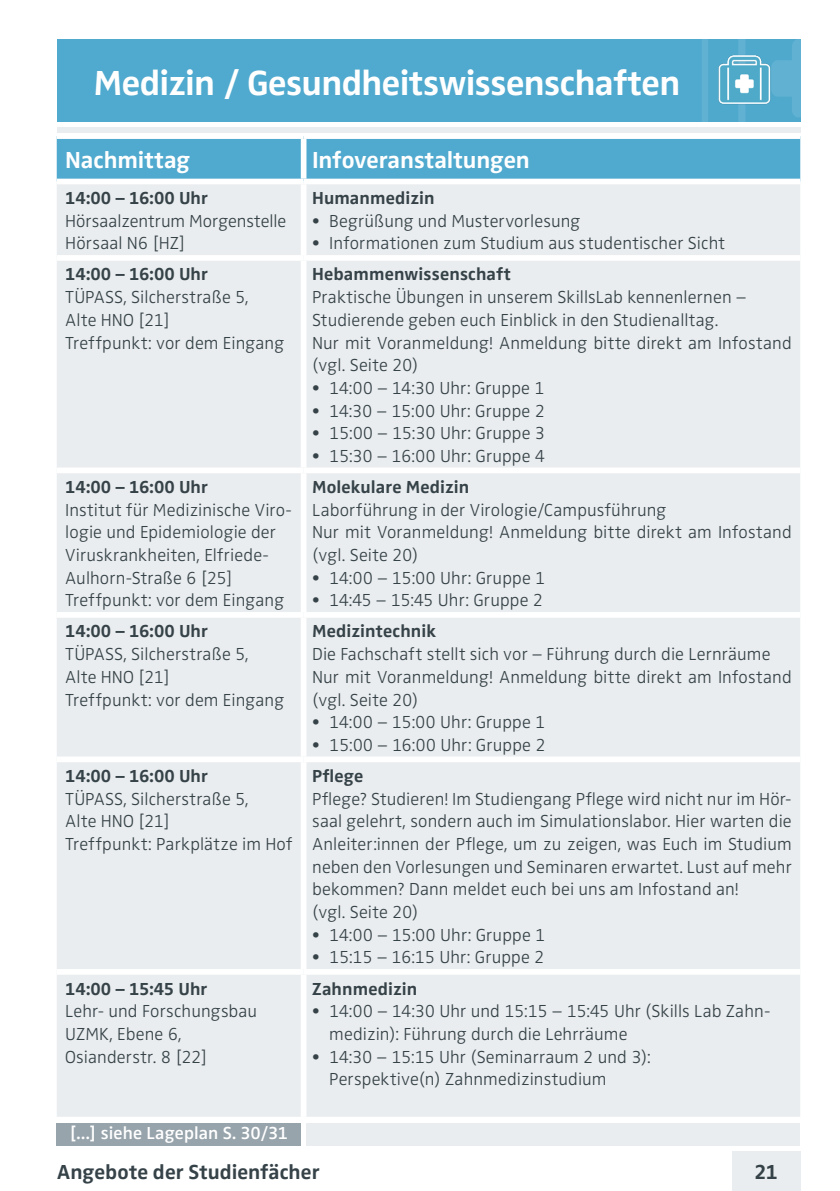
<style>
.page{position:relative;width:840px;height:1191px;background:#fff}
.page>*{position:absolute;margin:0;border:0;box-sizing:border-box;transform-origin:0 0}
.t1{font:700 36px "Zwo OT";letter-spacing:-.015em;color:#fff}
.t2{font:700 24px "Zwo OT";letter-spacing:-.005em;color:#fff}
.t3{font:700 21px "Zwo OT";color:#354248}
.t4{font:300 18px/22.6px "Zwo OT";letter-spacing:.005em;color:#354248}
.t5{font:700 18px "Zwo OT";letter-spacing:.005em;color:#354248}
.t6{font:600 18px "Zwo OT";letter-spacing:.005em;color:#fff}
</style>
<div class="page">
<div style="left:306px;top:1123px;width:493px;height:22px;background:#eaedef"></div>
<div style="left:731px;top:1151px;width:68px;height:40px;background:#eaedef"></div>
<div style="left:57px;top:1123px;width:243px;height:22px;background:#98a4ac"></div>
<div style="left:57px;top:40px;width:742px;height:82px;background:#50a9ce"></div>
<div style="left:57px;top:128px;width:742px;height:5px;background:#eaedef"></div>
<img style="left:702px;top:40px;width:97px;height:82px">
<img style="left:710px;top:51px;width:66px;height:60px">
<div style="left:57px;top:139px;width:742px;height:40px;background:#50a9ce"></div>
<div style="left:57px;top:184px;width:742px;height:932px;background:#eaedef"></div>
<div style="left:300px;top:139px;width:6px;height:40px;background:#fff"></div>
<div style="left:300px;top:184px;width:6px;height:71px;background:#fff"></div>
<div style="left:57px;top:255px;width:246px;height:6px;background:#fff"></div>
<div style="left:303px;top:255px;width:496px;height:6px;background:#fff"></div>
<div style="left:300px;top:261px;width:6px;height:206px;background:#fff"></div>
<div style="left:57px;top:467px;width:246px;height:6px;background:#fff"></div>
<div style="left:303px;top:467px;width:496px;height:6px;background:#fff"></div>
<div style="left:300px;top:473px;width:6px;height:139px;background:#fff"></div>
<div style="left:57px;top:612px;width:246px;height:5px;background:#fff"></div>
<div style="left:303px;top:612px;width:496px;height:5px;background:#fff"></div>
<div style="left:300px;top:617px;width:6px;height:139px;background:#fff"></div>
<div style="left:57px;top:756px;width:246px;height:6px;background:#fff"></div>
<div style="left:303px;top:756px;width:496px;height:6px;background:#fff"></div>
<div style="left:300px;top:762px;width:6px;height:207px;background:#fff"></div>
<div style="left:57px;top:969px;width:246px;height:5px;background:#fff"></div>
<div style="left:303px;top:969px;width:496px;height:5px;background:#fff"></div>
<div style="left:300px;top:974px;width:6px;height:142px;background:#fff"></div>
<h1 class="t1" style="left:94px;top:62px;width:588px">Medizin / Gesundheitswissenschaften</h1>
<h2 class="t2" style="left:65px;top:146px;width:126px">Nachmittag</h2>
<h2 class="t2" style="left:312px;top:146px;width:219px">Infoveranstaltungen</h2>
<p class="t5" style="left:65px;top:187px;width:144px">14:00 – 16:00 Uhr</p>
<p class="t4" style="left:65px;top:210px;width:222px">Hörsaalzentrum Morgenstelle<br>Hörsaal N6 [HZ]</p>
<p class="t5" style="left:312px;top:187px;width:124px">Humanmedizin</p>
<p class="t4" style="left:312px;top:210px;width:269px">• Begrüßung und Mustervorlesung</p>
<p class="t4" style="left:312px;top:232px;width:414px">• Informationen zum Studium aus studentischer Sicht</p>
<p class="t5" style="left:65px;top:264px;width:144px">14:00 – 16:00 Uhr</p>
<p class="t4" style="left:65px;top:286px;width:220px">TÜPASS, Silcherstraße 5,<br>Alte HNO [21]<br>Treffpunkt: vor dem Eingang</p>
<p class="t5" style="left:65px;top:476px;width:144px">14:00 – 16:00 Uhr</p>
<p class="t4" style="left:65px;top:499px;width:228px">Institut für Medizinische Viro&shy;logie und Epidemiologie der<br>Viruskrankheiten, Elfriede-<br>Aulhorn-Straße 6 [25]<br>Treffpunkt: vor dem Eingang</p>
<p class="t5" style="left:65px;top:621px;width:144px">14:00 – 16:00 Uhr</p>
<p class="t4" style="left:65px;top:643px;width:220px">TÜPASS, Silcherstraße 5,<br>Alte HNO [21]<br>Treffpunkt: vor dem Eingang</p>
<p class="t5" style="left:65px;top:765px;width:144px">14:00 – 16:00 Uhr</p>
<p class="t4" style="left:65px;top:788px;width:228px">TÜPASS, Silcherstraße 5,<br>Alte HNO [21]<br>Treffpunkt: Parkplätze im Hof</p>
<p class="t5" style="left:65px;top:978px;width:143px">14:00 – 15:45 Uhr</p>
<p class="t4" style="left:65px;top:1000px;width:193px">Lehr- und Forschungsbau<br>UZMK, Ebene 6,<br>Osianderstr. 8 [22]</p>
<p class="t5" style="left:312px;top:264px;width:200px">Hebammenwissenschaft</p>
<p class="t4" style="left:312px;top:286px;width:481px">Praktische Übungen in unserem SkillsLab kennenlernen – Studierende geben euch Einblick in den Studienalltag.<br>Nur mit Voranmeldung! Anmeldung bitte direkt am Infostand (vgl. Seite 20)</p>
<p class="t4" style="left:312px;top:377px;width:234px">• 14:00 – 14:30 Uhr: Gruppe 1</p>
<p class="t4" style="left:312px;top:400px;width:234px">• 14:30 – 15:00 Uhr: Gruppe 2</p>
<p class="t4" style="left:312px;top:422px;width:234px">• 15:00 – 15:30 Uhr: Gruppe 3</p>
<p class="t4" style="left:312px;top:445px;width:234px">• 15:30 – 16:00 Uhr: Gruppe 4</p>
<p class="t5" style="left:312px;top:476px;width:158px">Molekulare Medizin</p>
<p class="t4" style="left:312px;top:499px;width:481px">Laborführung in der Virologie/Campusführung<br>Nur mit Voranmeldung! Anmeldung bitte direkt am Infostand (vgl. Seite 20)</p>
<p class="t4" style="left:312px;top:567px;width:235px">• 14:00 – 15:00 Uhr: Gruppe 1</p>
<p class="t4" style="left:312px;top:589px;width:232px">• 14:45 – 15:45 Uhr: Gruppe 2</p>
<p class="t5" style="left:312px;top:621px;width:125px">Medizintechnik</p>
<p class="t4" style="left:312px;top:643px;width:481px">Die Fachschaft stellt sich vor – Führung durch die Lernräume<br>Nur mit Voranmeldung! Anmeldung bitte direkt am Infostand (vgl. Seite 20)</p>
<p class="t4" style="left:312px;top:711px;width:235px">• 14:00 – 15:00 Uhr: Gruppe 1</p>
<p class="t4" style="left:312px;top:734px;width:235px">• 15:00 – 16:00 Uhr: Gruppe 2</p>
<p class="t5" style="left:312px;top:765px;width:53px">Pflege</p>
<p class="t4" style="left:312px;top:788px;width:481px">Pflege? Studieren! Im Studiengang Pflege wird nicht nur im Hör&shy;saal gelehrt, sondern auch im Simulationslabor. Hier warten die Anleiter:innen der Pflege, um zu zeigen, was Euch im Studium neben den Vorlesungen und Seminaren erwartet. Lust auf mehr bekommen? Dann meldet euch bei uns am Infostand an!<br>(vgl. Seite 20)</p>
<p class="t4" style="left:312px;top:924px;width:235px">• 14:00 – 15:00 Uhr: Gruppe 1</p>
<p class="t4" style="left:312px;top:946px;width:234px">• 15:15 – 16:15 Uhr: Gruppe 2</p>
<p class="t5" style="left:312px;top:978px;width:106px">Zahnmedizin</p>
<p class="t4" style="left:329px;top:1000px;width:442px;text-indent:-17px">• 14:00 – 14:30 Uhr und 15:15 – 15:45 Uhr (Skills Lab Zahn&shy;medizin): Führung durch die Lehrräume</p>
<p class="t4" style="left:329px;top:1045px;width:323px;text-indent:-17px">• 14:30 – 15:15 Uhr (Seminarraum 2 und 3):<br>Perspektive(n) Zahnmedizinstudium</p>
<p class="t6" style="left:69px;top:1122px;width:220px">[...] siehe Lageplan S. 30/31</p>
<p class="t3" style="left:57px;top:1159px;width:264px">Angebote der Studienfächer</p>
<p class="t3" style="left:754px;top:1159px;width:25px">21</p>
</div>
